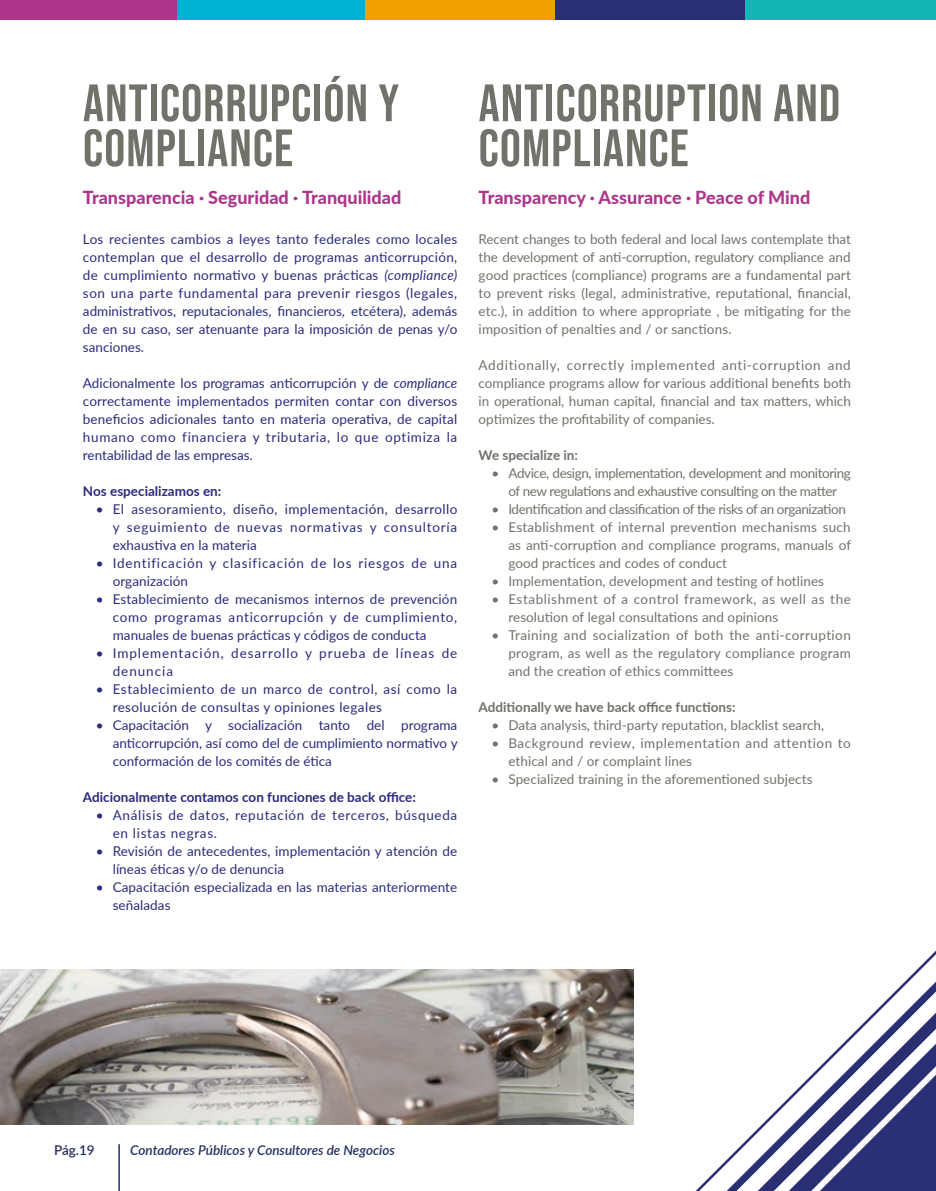
<style>
.page{position:relative;width:936px;height:1191px;background:#fff}
.page>*{position:absolute;margin:0;border:0;box-sizing:border-box;transform-origin:0 0}
.t1{font:52.5px/45px "Bebas Neue";letter-spacing:.02em;color:#71726a}
.t2{font:800 18px "Lato";color:#ad358b}
.t3{font:13.5px/18px "Lato";letter-spacing:.005em;color:#2a2b7c;text-align:justify}
.t4{font:13.5px/18px "Lato";letter-spacing:.005em;color:#71726a;text-align:justify}
.t5{font:13.5px/18px "Lato";letter-spacing:-.03em;color:#71726a;text-align:center}
.t6{font:13.5px/18px "Lato";letter-spacing:.03em;color:#71726a}
.t7{font:13.5px/18px "Lato";letter-spacing:.03em;color:#2a2b7c}
.t8{font:13.5px/18px "Lato";letter-spacing:.035em;color:#71726a}
.t9{font:700 13.5px "Lato";color:#2a2b7c}
.t10{font:13.5px/18px "Lato";letter-spacing:.05em;color:#2a2b7c}
.t11{font:13.5px/18px "Lato";letter-spacing:.06em;color:#2a2b7c}
.t12{font:700 13.5px "Lato";color:#71726a}
.t13{font:13.5px/18px "Lato";letter-spacing:.07em;color:#2a2b7c}
.t14{font:italic 600 13.5px "Lato";color:#252f61}
.t15{font:600 13.5px "Lato";color:#252f61}
.s1{font-style:italic}
</style>
<div class="page">
<svg style="left:695px;top:951px;width:240px;height:240px"></svg>
<hr style="left:118px;top:1144px;width:2px;height:47px;background:#252f61">
<div style="left:0;top:0;width:177px;height:20px;background:#ad358b"></div>
<div style="left:177px;top:0;width:190px;height:20px;background:#00b1d6"></div>
<div style="left:365px;top:0;width:190px;height:20px;background:#f39f00"></div>
<div style="left:555px;top:0;width:190px;height:20px;background:#2a2e72"></div>
<div style="left:745px;top:0;width:190px;height:20px;background:#15b4b7"></div>
<img style="left:0;top:969px;width:634px;height:155px">
<h1 class="t1" style="left:83px;top:80px;width:317px">ANTICORRUPCIÓN Y<br>COMPLIANCE</h1>
<h1 class="t1" style="left:478px;top:80px;width:363px">ANTICORRUPTION AND<br>COMPLIANCE</h1>
<h2 class="t2" style="left:83px;top:184px;width:320px">Transparencia · Seguridad · Tranquilidad</h2>
<h2 class="t2" style="left:478px;top:184px;width:333px">Transparency · Assurance · Peace of Mind</h2>
<p class="t3" style="left:83px;top:229px;width:376px">Los recientes cambios a leyes tanto federales como locales contemplan que el desarrollo de programas anticorrupción, de cumplimiento normativo y buenas prácticas <span class="s1">(compliance) </span>son una parte fundamental para prevenir riesgos (legales, administrativos, reputacionales, financieros, etcétera), además de en su caso, ser atenuante para la imposición de penas y/o sanciones.</p>
<p class="t3" style="left:83px;top:373px;width:376px">Adicionalmente los programas anticorrupción y de <span class="s1">compliance </span>correctamente implementados permiten contar con diversos beneficios adicionales tanto en materia operativa, de capital humano como financiera y tributaria, lo que optimiza la rentabilidad de las empresas.</p>
<p class="t9" style="left:83px;top:481px;width:140px">Nos especializamos en:</p>
<p class="t3" style="left:113px;top:499px;width:346px;text-indent:-17px">• El asesoramiento, diseño, implementación, desarrollo y seguimiento de nuevas normativas y consultoría exhaustiva en la materia</p>
<p class="t11" style="left:113px;top:553px;width:346px;text-indent:-17px">• Identificación y clasificación de los riesgos de una organización</p>
<p class="t3" style="left:113px;top:589px;width:346px;text-indent:-17px">• Establecimiento de mecanismos internos de prevención como programas anticorrupción y de cumplimiento, manuales de buenas prácticas y códigos de conducta</p>
<p class="t13" style="left:113px;top:643px;width:346px;text-indent:-17px">• Implementación, desarrollo y prueba de líneas de denuncia</p>
<p class="t7" style="left:113px;top:679px;width:346px;text-indent:-17px">• Establecimiento de un marco de control, así como la resolución de consultas y opiniones legales</p>
<p class="t3" style="left:113px;top:715px;width:346px;text-indent:-17px">• Capacitación y socialización tanto del programa anticorrupción, así como del de cumplimiento normativo y conformación de los comités de ética</p>
<p class="t9" style="left:83px;top:787px;width:334px">Adicionalmente contamos con funciones de back office:</p>
<p class="t10" style="left:113px;top:805px;width:346px;text-indent:-17px">• Análisis de datos, reputación de terceros, búsqueda en listas negras.</p>
<p class="t3" style="left:113px;top:841px;width:346px;text-indent:-17px">• Revisión de antecedentes, implementación y atención de líneas éticas y/o de denuncia</p>
<p class="t3" style="left:113px;top:877px;width:346px;text-indent:-17px">• Capacitación especializada en las materias anteriormente señaladas</p>
<p class="t4" style="left:478px;top:229px;width:374px">Recent changes to both federal and local laws contemplate that the development of anti-corruption, regulatory compliance and good practices (compliance) programs are a fundamental part to prevent risks (legal, administrative, reputational, financial, etc.), in addition to where appropriate , be mitigating for the imposition of penalties and / or sanctions.</p>
<p class="t4" style="left:478px;top:355px;width:374px">Additionally, correctly implemented anti-corruption and compliance programs allow for various additional benefits both in operational, human capital, financial and tax matters, which optimizes the profitability of companies.</p>
<p class="t12" style="left:478px;top:445px;width:101px">We specialize in:</p>
<p class="t5" style="left:491px;top:463px;width:361px">• Advice, design, implementation, development and monitoring of new regulations and exhaustive consulting on the matter</p>
<p class="t5" style="left:491px;top:499px;width:356px">• Identification and classification of the risks of an organization</p>
<p class="t4" style="left:508px;top:517px;width:344px;text-indent:-17px">• Establishment of internal prevention mechanisms such as anti-corruption and compliance programs, manuals of good practices and codes of conduct</p>
<p class="t4" style="left:491px;top:571px;width:334px">• Implementation, development and testing of hotlines</p>
<p class="t6" style="left:508px;top:589px;width:344px;text-indent:-17px">• Establishment of a control framework, as well as the resolution of legal consultations and opinions</p>
<p class="t4" style="left:508px;top:625px;width:344px;text-indent:-17px">• Training and socialization of both the anti-corruption program, as well as the regulatory compliance program and the creation of ethics committees</p>
<p class="t12" style="left:478px;top:697px;width:258px">Additionally we have back office functions:</p>
<p class="t4" style="left:491px;top:715px;width:334px">• Data analysis, third-party reputation, blacklist search,</p>
<p class="t8" style="left:508px;top:733px;width:344px;text-indent:-17px">• Background review, implementation and attention to ethical and / or complaint lines</p>
<p class="t4" style="left:491px;top:769px;width:322px">• Specialized training in the aforementioned subjects</p>
<p class="t15" style="left:54px;top:1140px;width:42px">Pág.19</p>
<p class="t14" style="left:130px;top:1140px;width:266px">Contadores Públicos y Consultores de Negocios</p>
</div>
